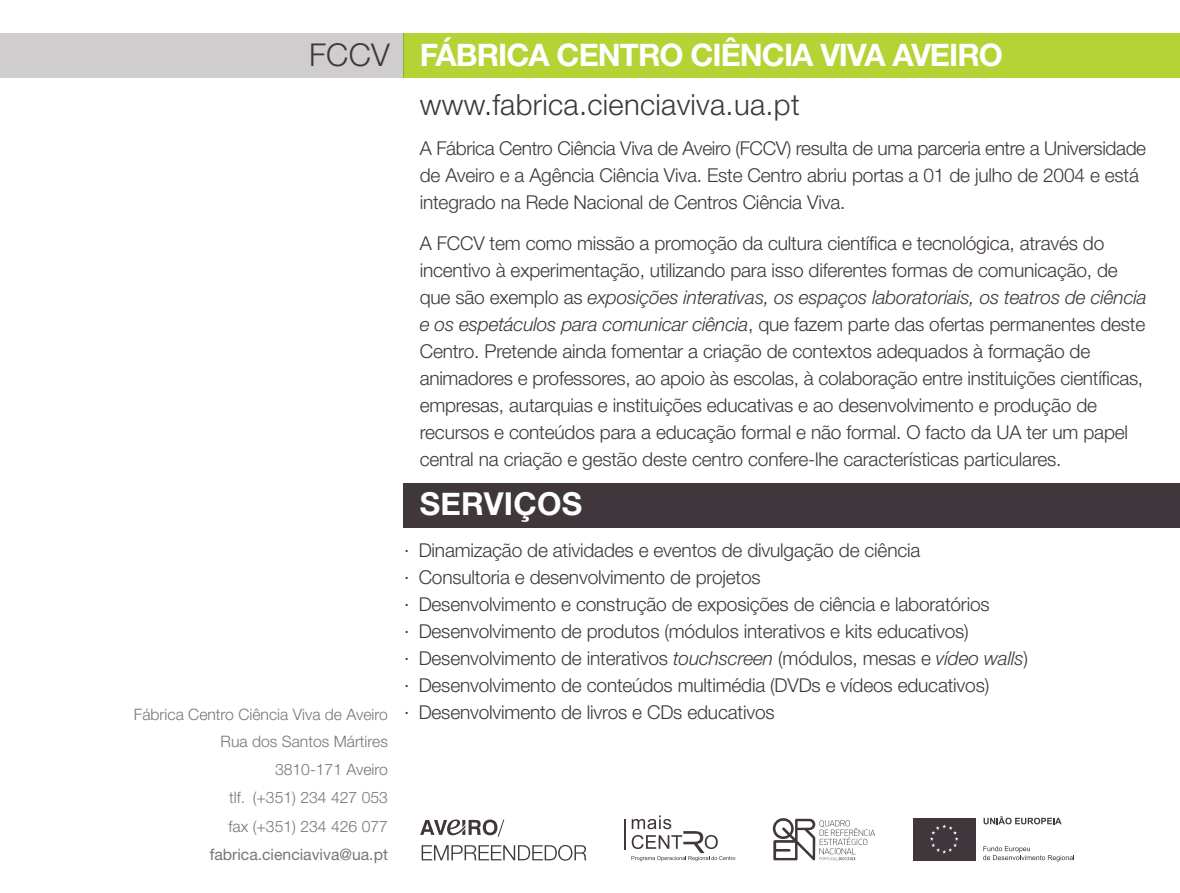
<style>
.page{position:relative;width:1180px;height:893px;background:#fff}
.page>*{position:absolute;margin:0;border:0;box-sizing:border-box;transform-origin:0 0}
.t1{font:700 31.5px "Helvetica Neue";letter-spacing:.01em;color:#fff}
.t2{font:300 31.5px "Helvetica Neue LT Std";color:#3f373b}
.t3{font:700 31.05px "Helvetica Neue LT Std";letter-spacing:-.03em;color:#fff}
.t4{font:300 29.25px "Helvetica Neue LT Std";letter-spacing:.01em;color:#3f373b}
.t5{font:300 19.12px/27px "Helvetica Neue LT Std";letter-spacing:-.01em;color:#3f373b}
.t6{font:300 15.75px/27.9px "Helvetica Neue LT Std";color:#7a747a;text-align:right}
.t7{font:15.75px "Helvetica Neue LT Std";color:#7a747a}
.s1{font-style:italic}
</style>
<div class="page">
<div style="left:404px;top:483px;width:776px;height:44px;background:#3f373b"></div>
<div style="left:404px;top:33px;width:776px;height:45px;background:#b5d334"></div>
<div style="left:0;top:33px;width:404px;height:45px;background:#cfcdce"></div>
<div style="left:913px;top:818px;width:62px;height:42px;background:#3f373b"></div>
<svg style="left:930px;top:824px;width:29px;height:30px"></svg>
<svg style="left:984px;top:816px;width:78px;height:8px"></svg>
<svg style="left:983px;top:846px;width:91px;height:15px"></svg>
<svg style="left:631px;top:815px;width:104px;height:46px"></svg>
<hr style="left:624px;top:819px;width:2px;height:30px;background:#3f373b">
<svg style="left:773px;top:818px;width:102px;height:42px"></svg>
<svg style="left:420px;top:819px;width:84px;height:18px"></svg>
<svg style="left:422px;top:845px;width:164px;height:16px"></svg>
<h1 class="t2" style="left:309px;top:36px;width:82px">FCCV</h1>
<p class="t6" style="left:134px;top:700px;width:255px">Fábrica Centro Ciência Viva de Aveiro<br>Rua dos Santos Mártires<br>3810-171 Aveiro<br>tlf. (+351) 234 427 053<br>fax (+351) 234 426 077</p>
<p class="t7" style="left:210px;top:845px;width:180px">fabrica.cienciaviva@ua.pt</p>
<h2 class="t3" style="left:420px;top:36px;width:585px">FÁBRICA CENTRO CIÊNCIA VIVA AVEIRO</h2>
<h3 class="t4" style="left:420px;top:87px;width:381px">www.fabrica.cienciaviva.ua.pt</h3>
<p class="t5" style="left:420px;top:135px;width:728px">A Fábrica Centro Ciência Viva de Aveiro (FCCV) resulta de uma parceria entre a Universidade de Aveiro e a Agência Ciência Viva. Este Centro abriu portas a 01 de julho de 2004 e está integrado na Rede Nacional de Centros Ciência Viva.</p>
<p class="t5" style="left:420px;top:229px;width:728px">A FCCV tem como missão a promoção da cultura científica e tecnológica, através do incentivo à experimentação, utilizando para isso diferentes formas de comunicação, de que são exemplo as <span class="s1">exposições interativas, os espaços laboratoriais, os teatros de ciência e os espetáculos para comunicar ciência</span>, que fazem parte das ofertas permanentes deste Centro. Pretende ainda fomentar a criação de contextos adequados à formação de animadores e professores, ao apoio às escolas, à colaboração entre instituições científicas, empresas, autarquias e instituições educativas e ao desenvolvimento e produção de recursos e conteúdos para a educação formal e não formal. O facto da UA ter um papel central na criação e gestão deste centro confere-lhe características particulares.</p>
<h1 class="t1" style="left:420px;top:485px;width:164px">SERVIÇOS</h1>
<p class="t5" style="left:404px;top:537px;width:625px">· Dinamização de atividades e eventos de divulgação de ciência<br>· Consultoria e desenvolvimento de projetos<br>· Desenvolvimento e construção de exposições de ciência e laboratórios<br>· Desenvolvimento de produtos (módulos interativos e kits educativos)<br>· Desenvolvimento de interativos <span class="s1">touchscreen</span> (módulos, mesas e <span class="s1">vídeo walls</span>) · Desenvolvimento de conteúdos multimédia (DVDs e vídeos educativos)<br>· Desenvolvimento de livros e CDs educativos</p>
</div>
